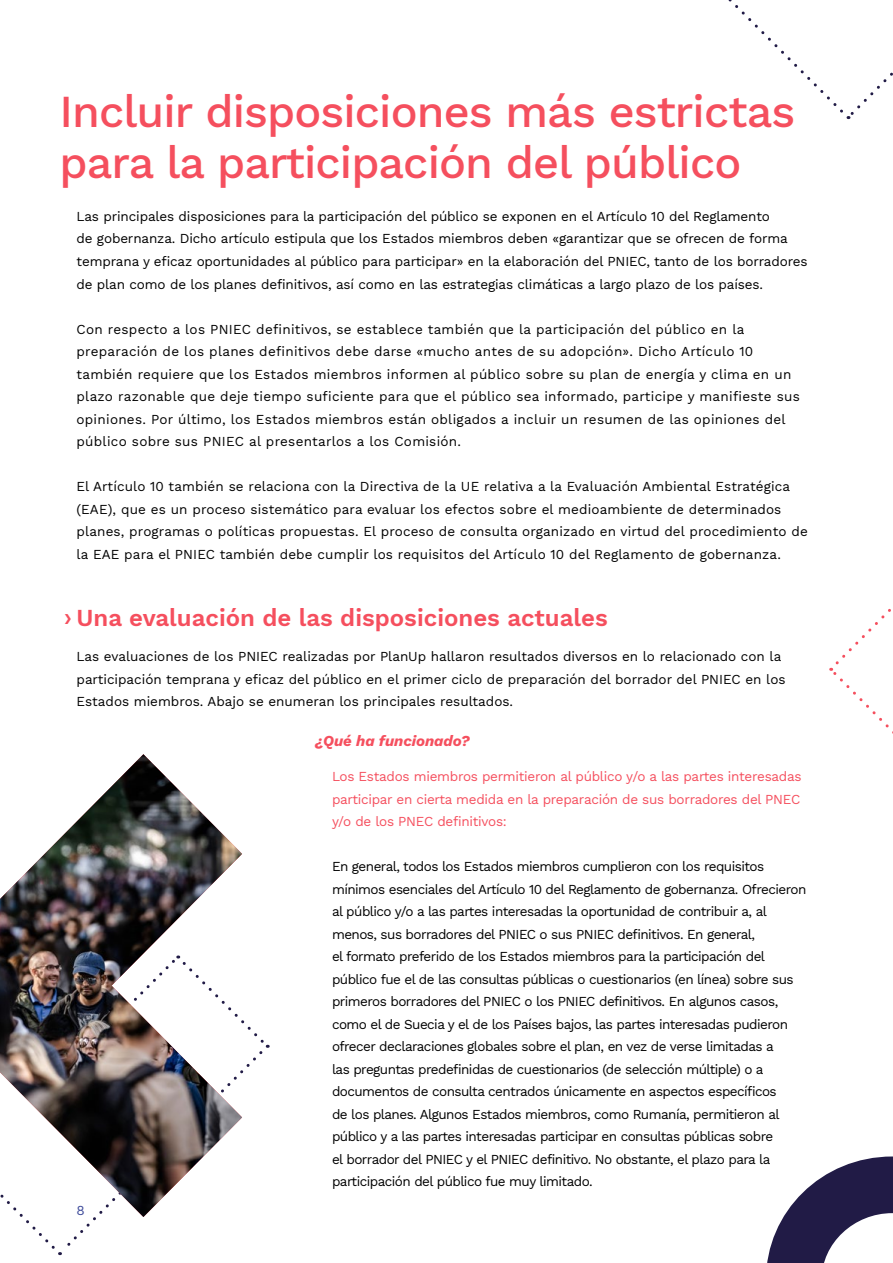
<style>
.page{position:relative;width:893px;height:1263px;background:#fff}
.page>*{position:absolute;margin:0;border:0;box-sizing:border-box;transform-origin:0 0}
.t1{font:500 45px/51px "Work Sans";letter-spacing:-.02em;color:#f54f5e}
.t2{font:600 24px "Work Sans";color:#f54f5e}
.t3{font:italic 700 15px "Work Sans";color:#f54f5e}
.t4{font:13.5px/22.5px "Work Sans";letter-spacing:-.04em;color:#000}
.t5{font:13.5px/22.5px "Work Sans";letter-spacing:-.01em;color:#000}
.t6{font:13.5px/22.5px "Work Sans";letter-spacing:.02em;color:#000}
.t7{font:13.5px/22.5px "Work Sans";letter-spacing:.01em;color:#000}
.t8{font:13.5px/22.5px "Work Sans";letter-spacing:-.02em;color:#f54f5e;text-align:justify}
.t9{font:13.5px "Work Sans";color:#3f4c9b}
.s1{font-weight:500;font-size:25.5px}
</style>
<div class="page">
<svg style="left:830px;top:608px;width:63px;height:126px"></svg>
<svg style="left:728px;top:0;width:165px;height:119px"></svg>
<img style="left:0;top:754px;width:242px;height:463px">
<svg style="left:767px;top:1156px;width:126px;height:107px"></svg>
<h1 class="t1" style="left:60px;top:84px;width:737px">Incluir disposiciones más estrictas para la participación del público</h1>
<p class="t5" style="left:77px;top:205px;width:733px">Las principales disposiciones para la participación del público se exponen en el Artículo 10 del Reglamento<br>de gobernanza. Dicho artículo estipula que los Estados miembros deben «garantizar que se ofrecen de forma temprana y eficaz oportunidades al público para participar» en la elaboración del PNIEC, tanto de los borradores de plan como de los planes definitivos, así como en las estrategias climáticas a largo plazo de los países.</p>
<p class="t6" style="left:77px;top:317px;width:725px">Con respecto a los PNIEC definitivos, se establece también que la participación del público en la preparación de los planes definitivos debe darse «mucho antes de su adopción». Dicho Artículo 10 también requiere que los Estados miembros informen al público sobre su plan de energía y clima en un plazo razonable que deje tiempo suficiente para que el público sea informado, participe y manifieste sus opiniones. Por último, los Estados miembros están obligados a incluir un resumen de las opiniones del público sobre sus PNIEC al presentarlos a los Comisión.</p>
<p class="t7" style="left:77px;top:475px;width:733px">El Artículo 10 también se relaciona con la Directiva de la UE relativa a la Evaluación Ambiental Estratégica (EAE), que es un proceso sistemático para evaluar los efectos sobre el medioambiente de determinados planes, programas o políticas propuestas. El proceso de consulta organizado en virtud del procedimiento de la EAE para el PNIEC también debe cumplir los requisitos del Artículo 10 del Reglamento de gobernanza.</p>
<h2 class="t2" style="left:64px;top:600px;width:546px"><span class="s1">›</span> Una evaluación de las disposiciones actuales</h2>
<p class="t5" style="left:77px;top:645px;width:710px">Las evaluaciones de los PNIEC realizadas por PlanUp hallaron resultados diversos en lo relacionado con la participación temprana y eficaz del público en el primer ciclo de preparación del borrador del PNIEC en los<br>Estados miembros. Abajo se enumeran los principales resultados.</p>
<p class="t9" style="left:77px;top:1200px;width:10px">8</p>
<p class="t3" style="left:315px;top:729px;width:156px">¿Qué ha funcionado?</p>
<p class="t8" style="left:332px;top:765px;width:471px">Los Estados miembros permitieron al público y/o a las partes interesadas participar en cierta medida en la preparación de sus borradores del PNEC y/o de los PNEC definitivos:</p>
<p class="t4" style="left:332px;top:855px;width:476px">En general, todos los Estados miembros cumplieron con los requisitos mínimos esenciales del Artículo 10 del Reglamento de gobernanza. Ofrecieron al público y/o a las partes interesadas la oportunidad de contribuir a, al menos, sus borradores del PNIEC o sus PNIEC definitivos. En general,<br>el formato preferido de los Estados miembros para la participación del público fue el de las consultas públicas o cuestionarios (en línea) sobre sus primeros borradores del PNIEC o los PNIEC definitivos. En algunos casos, como el de Suecia y el de los Países bajos, las partes interesadas pudieron ofrecer declaraciones globales sobre el plan, en vez de verse limitadas a<br>las preguntas predefinidas de cuestionarios (de selección múltiple) o a documentos de consulta centrados únicamente en aspectos específicos<br>de los planes. Algunos Estados miembros, como Rumanía, permitieron al público y a las partes interesadas participar en consultas públicas sobre<br>el borrador del PNIEC y el PNIEC definitivo. No obstante, el plazo para la participación del público fue muy limitado.</p>
</div>
